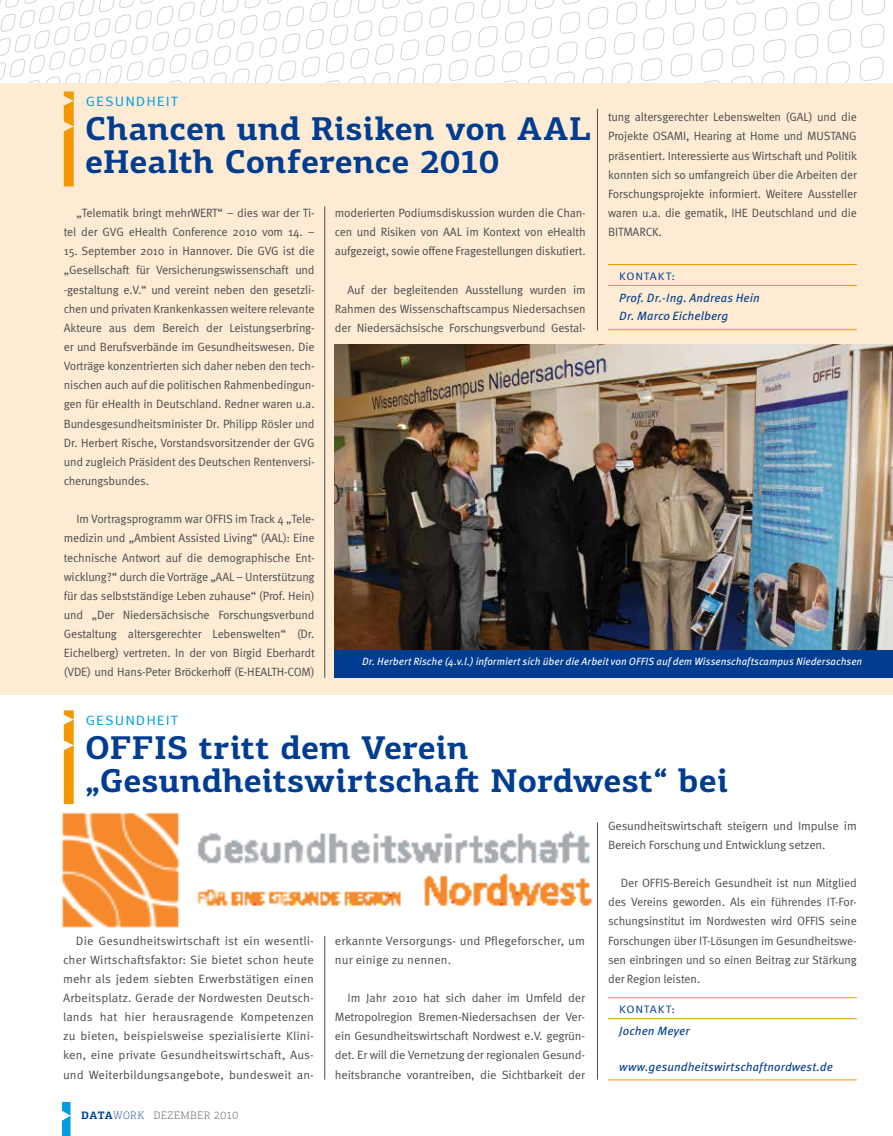
<style>
.page{position:relative;width:893px;height:1136px;background:#fff}
.page>*{position:absolute;margin:0;border:0;box-sizing:border-box;transform-origin:0 0}
.t1{font:700 33px/33px "PF Agora Slab Pro";letter-spacing:.005em;color:#003d90}
.t2{font:13.5px "Meta OT";letter-spacing:.065em;color:#009ee0;scale:1.11 1}
.t3{font:12px/19.2px "Meta OT";letter-spacing:-.015em;color:#4b4b4d;text-align:justify}
.t4{font:italic 12px/18px "Meta OT";letter-spacing:.01em;color:#003d90}
.t5{font:12px/19.2px "Meta OT";letter-spacing:.01em;color:#4b4b4d}
.t6{font:100 10.8px "PF Agora Slab Pro";letter-spacing:.065em;color:#4b4b4d}
.t7{font:10.8px "Meta OT";letter-spacing:.065em;color:#003d90;scale:1.11 1}
.t8{font:italic 10.5px "Meta OT";letter-spacing:.005em;color:#fff}
.s1{font-weight:700;color:#003d90}
.s2{color:#003d90}
</style>
<div class="page">
<svg style="left:0;top:0;width:885px;height:83px"></svg>
<svg style="left:62px;top:1102px;width:9px;height:33px"></svg>
<div style="left:0;top:83px;width:893px;height:611px;background:#feebd3"></div>
<svg style="left:64px;top:710px;width:10px;height:94px"></svg>
<hr style="left:608px;top:1079px;width:249px;height:1px;background:#f39800">
<hr style="left:608px;top:1018px;width:249px;height:1px;background:#f39800">
<hr style="left:608px;top:997px;width:249px;height:1px;background:#f39800">
<img style="left:62px;top:812px;width:531px;height:116px">
<hr style="left:597px;top:109px;width:1px;height:221px;background:#4b4b4d">
<hr style="left:324px;top:206px;width:1px;height:471px;background:#4b4b4d">
<img style="left:335px;top:344px;width:558px;height:305px">
<hr style="left:608px;top:329px;width:249px;height:1px;background:#f39800">
<hr style="left:608px;top:285px;width:249px;height:1px;background:#f39800">
<hr style="left:608px;top:264px;width:249px;height:1px;background:#f39800">
<div style="left:335px;top:649px;width:558px;height:28px;background:#003d90"></div>
<hr style="left:597px;top:822px;width:1px;height:257px;background:#4b4b4d">
<hr style="left:324px;top:935px;width:1px;height:144px;background:#4b4b4d">
<svg style="left:64px;top:91px;width:10px;height:95px"></svg>
<p class="t2" style="left:86px;top:94px;width:84px">GESUNDHEIT</p>
<h1 class="t1" style="left:85px;top:112px;width:507px">Chancen und Risiken von AAL eHealth Conference 2010</h1>
<p class="t3" style="left:608px;top:108px;width:251px">tung altersgerechter Lebenswelten (GAL) und die Projekte OSAMI, Hearing at Home und MUSTANG präsentiert. Interessierte aus Wirtschaft und Politik konnten sich so umfangreich über die Arbeiten der Forschungsprojekte informiert. Weitere Aussteller waren u.a. die gematik, IHE Deutschland und die BITMARCK.</p>
<p class="t3" style="left:64px;top:203px;width:252px;text-align:right">„Telematik bringt mehrWERT“ – dies war der Ti&shy;tel der GVG eHealth Conference 2010 vom 14. –</p>
<p class="t3" style="left:64px;top:242px;width:252px">15. September 2010 in Hannover. Die GVG ist die „Gesellschaft für Versicherungswissenschaft und -gestaltung e.V.“ und vereint neben den gesetzli&shy;chen und privaten Krankenkassen weitere relevante Akteure aus dem Bereich der Leistungserbring&shy;er und Berufsverbände im Gesundheitswesen. Die Vorträge konzentrierten sich daher neben den tech&shy;nischen auch auf die politischen Rahmenbedingun&shy;gen für eHealth in Deutschland. Redner waren u.a.<br>Bundesgesundheitsminister Dr. Philipp Rösler und Dr. Herbert Rische, Vorstandsvorsitzender der GVG und zugleich Präsident des Deutschen Rentenversi&shy;cherungsbundes.</p>
<p class="t3" style="left:64px;top:509px;width:252px;text-indent:13px">Im Vortragsprogramm war OFFIS im Track 4 „Tele&shy;medizin und „Ambient Assisted Living“ (AAL): Eine technische Antwort auf die demographische Ent&shy;wicklung?“ durch die Vorträge „AAL – Unterstützung für das selbstständige Leben zuhause“ (Prof. Hein) und „Der Niedersächsische Forschungsverbund Gestaltung altersgerechter Lebenswelten“ (Dr.<br>Eichelberg) vertreten. In der von Birgid Eberhardt (VDE) und Hans-Peter Bröckerhoff (E-HEALTH-COM)</p>
<p class="t3" style="left:335px;top:203px;width:252px">moderierten Podiumsdiskussion wurden die Chan&shy;cen und Risiken von AAL im Kontext von eHealth aufgezeigt, sowie offene Fragestellungen diskutiert.</p>
<p class="t3" style="left:335px;top:280px;width:252px;text-indent:13px">Auf der begleitenden Ausstellung wurden im Rahmen des Wissenschaftscampus Niedersachsen der Niedersächsische Forschungsverbund Gestal-</p>
<p class="t7" style="left:619px;top:270px;width:52px">KONTAKT:</p>
<p class="t4" style="left:619px;top:289px;width:142px">Prof. Dr.-Ing. Andreas Hein<br>Dr. Marco Eichelberg</p>
<p class="t8" style="left:362px;top:654px;width:502px">Dr. Herbert Rische (4.v.l.) informiert sich über die Arbeit von OFFIS auf dem Wissenschaftscampus Niedersachsen</p>
<p class="t2" style="left:86px;top:712px;width:84px">GESUNDHEIT</p>
<h1 class="t1" style="left:85px;top:730px;width:645px">OFFIS tritt dem Verein „Gesundheitswirtschaft Nordwest“ bei</h1>
<p class="t3" style="left:63px;top:930px;width:252px;text-indent:13px">Die Gesundheitswirtschaft ist ein wesentli&shy;cher Wirtschaftsfaktor: Sie bietet schon heute mehr als jedem siebten Erwerbstätigen einen Arbeitsplatz. Gerade der Nordwesten Deutsch&shy;lands hat hier herausragende Kompetenzen zu bieten, beispielsweise spezialisierte Klini&shy;ken, eine private Gesundheitswirtschaft, Aus&shy;und Weiterbildungsangebote, bundesweit an-</p>
<p class="t6" style="left:81px;top:1109px;width:159px"><span class="s1">DATA</span><span class="s2">WORK</span> DEZEMBER 2010</p>
<p class="t5" style="left:335px;top:930px;width:252px">erkannte Versorgungs- und Pflegeforscher, um nur einige zu nennen.</p>
<p class="t3" style="left:335px;top:988px;width:252px;text-indent:13px">Im Jahr 2010 hat sich daher im Umfeld der Metropolregion Bremen-Niedersachsen der Ver&shy;ein Gesundheitswirtschaft Nordwest e.V. gegrün&shy;det. Er will die Vernetzung der regionalen Gesund&shy;heitsbranche vorantreiben, die Sichtbarkeit der</p>
<p class="t3" style="left:608px;top:816px;width:250px">Gesundheitswirtschaft steigern und Impulse im<br>Bereich Forschung und Entwicklung setzen.</p>
<p class="t3" style="left:608px;top:873px;width:250px;text-indent:13px">Der OFFIS-Bereich Gesundheit ist nun Mitglied des Vereins geworden. Als ein führendes IT-For&shy;schungsinstitut im Nordwesten wird OFFIS seine Forschungen über IT-Lösungen im Gesundheitswe&shy;sen einbringen und so einen Beitrag zur Stärkung der Region leisten.</p>
<p class="t7" style="left:619px;top:1002px;width:52px">KONTAKT:</p>
<p class="t4" style="left:619px;top:1022px;width:72px">Jochen Meyer</p>
<p class="t4" style="left:619px;top:1058px;width:215px">www.gesundheitswirtschaftnordwest.de</p>
</div>
